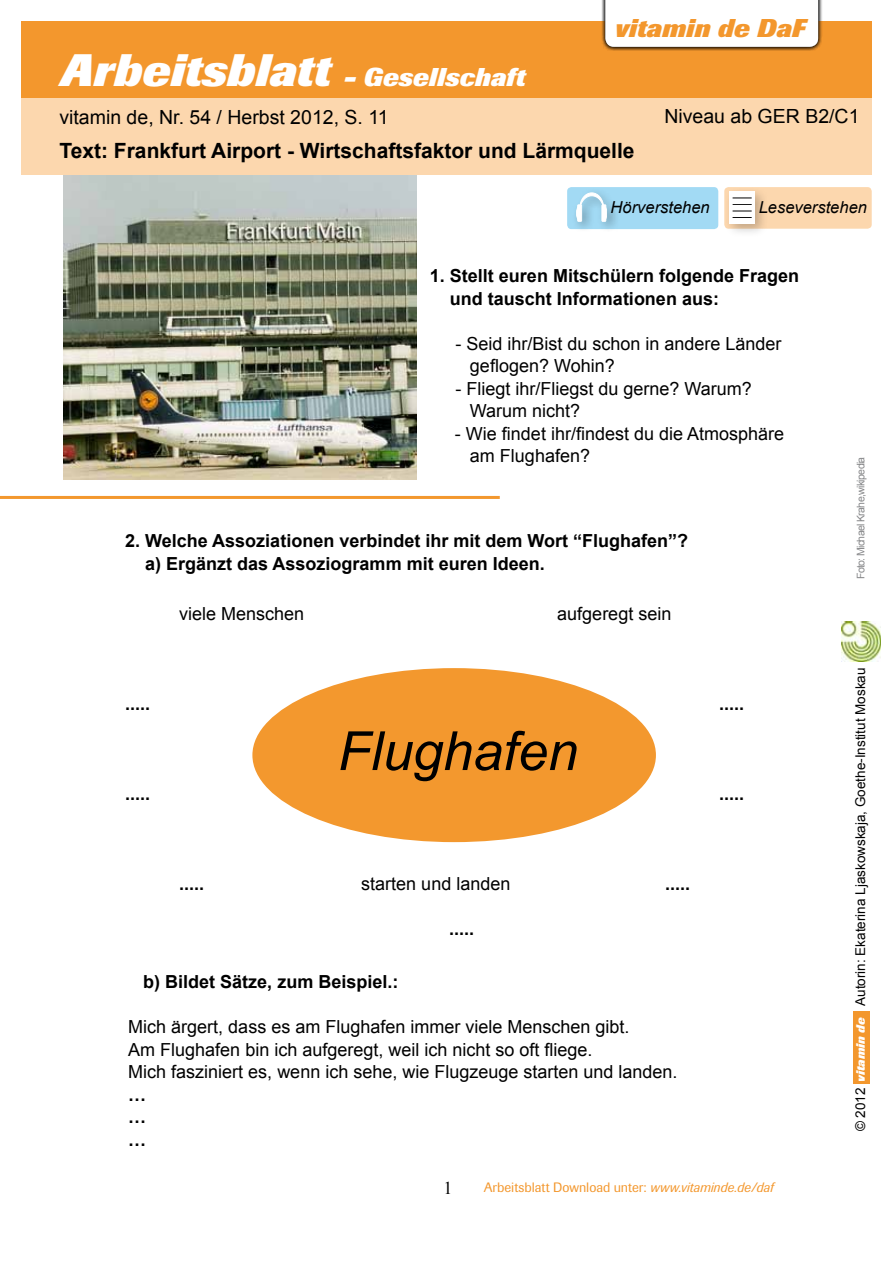
<style>
.page{position:relative;width:893px;height:1263px;background:#fff}
.page>*{position:absolute;margin:0;border:0;box-sizing:border-box;transform-origin:0 0}
.t1{font:italic 54px "Arial";color:#000}
.t2{font:italic 800 45px "Imago";letter-spacing:.005em;color:#fff}
.t3{font:italic 800 25.5px "Imago";letter-spacing:.005em;color:#fff}
.t4{font:italic 800 25.5px "Imago";letter-spacing:.005em;color:#f3972d}
.t5{font:700 21px "Arial";color:#000}
.t6{font:19.5px "Arial";color:#000}
.t7{font:18px/22.5px "Arial";color:#000}
.t8{font:700 18px/22.5px "Arial";color:#000}
.t9{font:18px "Times New Roman";color:#000}
.t10{font:italic 16.5px "Arial";color:#000}
.t11{font:13.5px "Arial";color:#000}
.t12{font:13.5px "Imago";color:#f3972d}
.t13{font:italic 800 12px "Imago";color:#fff}
.t14{font:10.5px "Arial";letter-spacing:-.06em;color:#87888a}
.s1{font-style:italic}
</style>
<div class="page">
<hr style="left:0;top:496px;width:500px;height:3px;background:#f3982e">
<div style="left:252px;top:668px;width:404px;height:174px;background:#f3982e;border-radius:50%"></div>
<img style="left:63px;top:174px;width:353px;height:306px">
<div style="left:21px;top:98px;width:851px;height:76px;background:#fcd7ae"></div>
<div style="left:21px;top:21px;width:851px;height:77px;background:#f3972d"></div>
<div style="left:601px;top:0;width:222px;height:51px;background:#000;opacity:.7"></div>
<div style="left:605px;top:0;width:213px;height:47px;background:#fff"></div>
<div style="left:724px;top:187px;width:148px;height:42px;background:#fcd7ae;border-radius:4px"></div>
<div style="left:724px;top:186px;width:44px;height:51px;background:#000;opacity:.22"></div>
<div style="left:729px;top:192px;width:26px;height:32px;background:#fff"></div>
<svg style="left:733px;top:211px;width:19px;height:7px"></svg>
<svg style="left:733px;top:198px;width:19px;height:7px"></svg>
<div style="left:853px;top:1012px;width:16px;height:72px;background:#f3972d"></div>
<img style="left:842px;top:622px;width:39px;height:39px">
<div style="left:567px;top:187px;width:151px;height:42px;background:#a2daf4;border-radius:4px"></div>
<div style="left:571px;top:188px;width:48px;height:46px;background:#000;opacity:.4"></div>
<div style="left:578px;top:205px;width:4px;height:16px;border:1px solid #fff"></div>
<div style="left:602px;top:205px;width:4px;height:16px;border:1px solid #fff"></div>
<svg style="left:580px;top:193px;width:24px;height:17px"></svg>
<div style="left:576px;top:207px;width:5px;height:13px;background:#fff;border-radius:50%"></div>
<div style="left:576px;top:207px;width:5px;height:13px;border:1px solid #fff;border-radius:50%"></div>
<div style="left:602px;top:207px;width:5px;height:13px;background:#fff;border-radius:50%"></div>
<div style="left:602px;top:207px;width:5px;height:13px;border:1px solid #fff;border-radius:50%"></div>
<h2 class="t2" style="left:60px;top:45px;width:272px">Arbeitsblatt</h2>
<h3 class="t3" style="left:344px;top:63px;width:183px">- Gesellschaft</h3>
<h3 class="t3" style="left:363px;top:63px;width:184px">Thema Schule</h3>
<h3 class="t4" style="left:615px;top:13px;width:192px">vitamin de DaF</h3>
<p class="t6" style="left:59px;top:104px;width:331px">vitamin de, Nr. 54 / Herbst 2012, S. 11</p>
<p class="t6" style="left:664px;top:104px;width:197px">Niveau ab GER B2/C1</p>
<p class="t5" style="left:60px;top:137px;width:577px">Text: Frankfurt Airport - Wirtschaftsfaktor und Lärmquelle</p>
<p class="t10" style="left:611px;top:197px;width:101px">Hörverstehen</p>
<p class="t10" style="left:759px;top:197px;width:110px">Leseverstehen</p>
<p class="t8" style="left:450px;top:265px;width:351px;text-indent:-20px">1. Stellt euren Mitschülern folgende Fragen und tauscht Informationen aus:</p>
<p class="t7" style="left:470px;top:332px;width:313px;text-indent:-15px">- Seid ihr/Bist du schon in andere Länder geflogen? Wohin?</p>
<p class="t7" style="left:470px;top:377px;width:283px;text-indent:-15px">- Fliegt ihr/Fliegst du gerne? Warum?<br>Warum nicht?</p>
<p class="t7" style="left:470px;top:422px;width:316px;text-indent:-15px">- Wie findet ihr/findest du die Atmosphäre am Flughafen?</p>
<p class="t8" style="left:145px;top:530px;width:544px;text-indent:-20px">2. Welche Assoziationen verbindet ihr mit dem Wort “Flughafen”? a) Ergänzt das Assoziogramm mit euren Ideen.</p>
<p class="t7" style="left:179px;top:602px;width:127px">viele Menschen</p>
<p class="t7" style="left:557px;top:602px;width:116px">aufgeregt sein</p>
<p class="t8" style="left:125px;top:693px;width:27px">.....</p>
<p class="t8" style="left:719px;top:693px;width:27px">.....</p>
<h1 class="t1" style="left:338px;top:716px;width:242px">Flughafen</h1>
<p class="t8" style="left:125px;top:783px;width:27px">.....</p>
<p class="t8" style="left:719px;top:783px;width:27px">.....</p>
<p class="t8" style="left:179px;top:873px;width:27px">.....</p>
<p class="t7" style="left:361px;top:872px;width:151px">starten und landen</p>
<p class="t8" style="left:665px;top:873px;width:27px">.....</p>
<p class="t8" style="left:449px;top:918px;width:27px">.....</p>
<p class="t8" style="left:143px;top:971px;width:257px">b) Bildet Sätze, zum Beispiel.:</p>
<p class="t7" style="left:128px;top:1016px;width:551px">Mich ärgert, dass es am Flughafen immer viele Menschen gibt.<br>Am Flughafen bin ich aufgeregt, weil ich nicht so oft fliege.<br>Mich fasziniert es, wenn ich sehe, wie Flugzeuge starten und landen.</p>
<p class="t8" style="left:128px;top:1084px;width:19px;text-align:justify">… … …</p>
<p class="t9" style="left:444px;top:1175px;width:10px">1</p>
<p class="t12" style="left:484px;top:1180px;width:291px">Arbeitsblatt Download unter: <span class="s1">www.vitaminde.de/daf</span></p>
<p class="t14" style="left:854px;top:579px;width:124px;rotate:-90deg">Foto: Michael Krahe,wikipedia</p>
<p class="t11" style="left:852px;top:1006px;width:340px;rotate:-90deg">Autorin: Ekaterina Ljaskowskaja, Goethe-Institut Moskau</p>
<p class="t13" style="left:854px;top:1082px;width:66px;rotate:-90deg">vitamin de</p>
<p class="t11" style="left:852px;top:1131px;width:45px;rotate:-90deg">© 2012</p>
</div>
